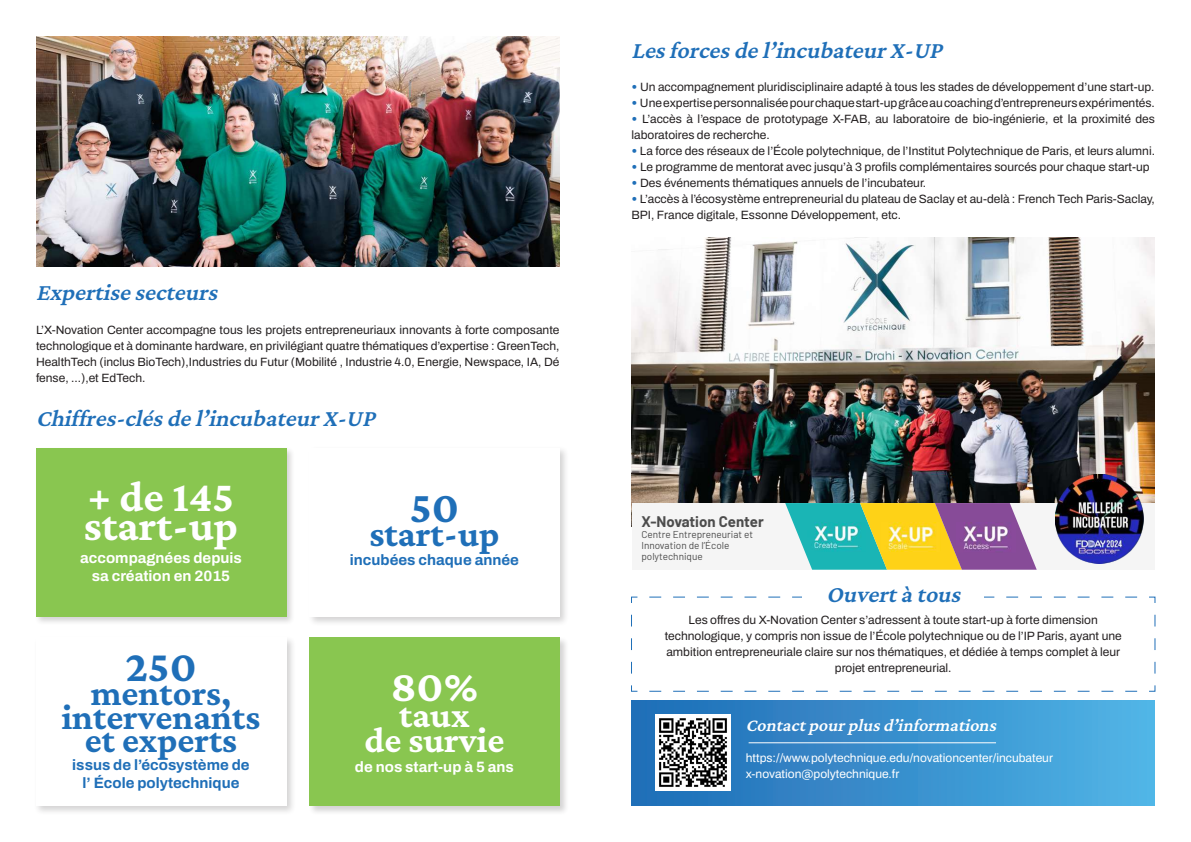
<style>
.page{position:relative;width:1191px;height:842px;background:#fff}
.page>*{position:absolute;margin:0;border:0;box-sizing:border-box;transform-origin:0 0}
.t1{font:45px "Crimson Pro";color:#1f6fb8}
.t2{font:44.5px "Crimson Pro";color:#fff}
.t3{font:44.3px "Crimson Pro";color:#1f6fb8}
.t4{font:43.9px "Crimson Pro";color:#fff}
.t5{font:37px "Crimson Pro";color:#1f6fb8}
.t6{font:36.7px "Crimson Pro";color:#fff}
.t7{font:36.5px "Crimson Pro";color:#1f6fb8}
.t8{font:italic 24px "Crimson Pro";color:#1f6fb8}
.t9{font:italic 18px "Crimson Pro";color:#fff}
.t10{font:700 15px/18px "Archivo";color:#1f6fb8;text-align:center}
.t11{font:700 15px/18px "Archivo";color:#fff;text-align:center}
.t12{font:700 15px "Barlow";color:#4d4d4d}
.t13{font:600 12px/16px "Archivo";color:#231f20}
.t14{font:600 12px/16px "Archivo";color:#fff}
.t15{font:10px/11px "Barlow";color:#4d4d4d}
.s1{color:#1f6fb8}
</style>
<div class="page">
<img style="left:36px;top:36px;width:523px;height:230px">
<img style="left:631px;top:237px;width:523px;height:266px">
<div style="left:631px;top:503px;width:523px;height:67px;background:#f5f5f5"></div>
<svg style="left:785px;top:503px;width:251px;height:67px;background:#9bb188"></svg>
<img style="left:956px;top:523px;width:59px;height:29px">
<img style="left:1055px;top:475px;width:89px;height:88px">
<div style="left:35px;top:446px;width:261px;height:180px;background:#231f20;opacity:.2"></div>
<div style="left:36px;top:448px;width:250px;height:169px;background:#89c650"></div>
<div style="left:34px;top:635px;width:262px;height:181px;background:#231f20;opacity:.2"></div>
<div style="left:36px;top:637px;width:250px;height:169px;background:#fff"></div>
<div style="left:307px;top:446px;width:262px;height:181px;background:#231f20;opacity:.2"></div>
<div style="left:309px;top:448px;width:250px;height:169px;background:#fff"></div>
<div style="left:308px;top:636px;width:261px;height:179px;background:#231f20;opacity:.2"></div>
<div style="left:309px;top:637px;width:250px;height:169px;background:#89c650"></div>
<div style="left:631px;top:701px;width:524px;height:105px;background:linear-gradient(to right,#1f6cb5,#52b4e6)"></div>
<hr style="left:748px;top:742px;width:248px;height:1px;background:#fff">
<svg style="left:631px;top:596px;width:525px;height:96px"></svg>
<div style="left:802px;top:581px;width:182px;height:21px;background:#fff"></div>
<img style="left:655px;top:715px;width:75px;height:75px">
<h3 class="t8" style="left:36px;top:277px;width:189px">Expertisesecteurs</h3>
<p class="t13" style="left:36px;top:321px;width:525px;text-align:justify">L’X-Novation Center accompagne tous les projets entrepreneuriaux innovants à forte composante technologique et à dominante hardware, en privilégiant quatre thématiques d’expertise : GreenTech, HealthTech (inclus BioTech),Industries du Futur (Mobilité , Industrie 4.0, Energie, Newspace, IA, Dé fense, ...),et EdTech.</p>
<h3 class="t8" style="left:36px;top:402px;width:347px">Chiffres-clésdel’incubateurX-UP</h3>
<h3 class="t4" style="left:88px;top:469px;width:148px">+ de 145</h3>
<h3 class="t4" style="left:84px;top:498px;width:156px">start-up</h3>
<p class="t11" style="left:80px;top:548px;width:163px">accompagnées depuis sa création en 2015</p>
<h3 class="t3" style="left:125px;top:639px;width:73px">250</h3>
<h3 class="t7" style="left:91px;top:670px;width:142px">mentors,</h3>
<h3 class="t7" style="left:62px;top:694px;width:200px">intervenants</h3>
<h3 class="t7" style="left:85px;top:717px;width:154px">et experts</h3>
<p class="t10" style="left:72px;top:755px;width:179px">issus de l’écosystème de l’ École polytechnique</p>
<h1 class="t1" style="left:410px;top:479px;width:51px">50</h1>
<h3 class="t5" style="left:369px;top:511px;width:132px">start-up</h3>
<p class="t10" style="left:350px;top:551px;width:171px">incubées chaque année</p>
<h2 class="t2" style="left:391px;top:658px;width:89px">80%</h2>
<h3 class="t6" style="left:399px;top:691px;width:72px">taux</h3>
<h3 class="t6" style="left:364px;top:717px;width:142px">de survie</h3>
<p class="t11" style="left:355px;top:758px;width:160px">de nos start-up à 5 ans</p>
<h3 class="t8" style="left:631px;top:34px;width:318px">Lesforcesdel’incubateurX-UP</h3>
<p class="t13" style="left:631px;top:79px;width:524px"><span class="s1">•</span> Un accompagnement pluridisciplinaire adapté à tous les stades de développement d’une start-up.</p>
<p class="t13" style="left:631px;top:95px;width:525px"><span class="s1">•</span> Une expertise personnalisée pour chaque start-up grâce au coaching d’entrepreneurs expérimentés.</p>
<p class="t13" style="left:631px;top:111px;width:525px"><span class="s1">•</span> L’accès à l’espace de prototypage X-FAB, au laboratoire de bio-ingénierie, et la proximité des laboratoires de recherche.</p>
<p class="t13" style="left:631px;top:143px;width:525px"><span class="s1">•</span> La force des réseaux de l’École polytechnique, de l’Institut Polytechnique de Paris, et leurs alumni.</p>
<p class="t13" style="left:631px;top:159px;width:519px"><span class="s1">•</span> Le programme de mentorat avec jusqu’à 3 profils complémentaires sourcés pour chaque start-up</p>
<p class="t13" style="left:631px;top:175px;width:296px"><span class="s1">•</span> Des événements thématiques annuels de l’incubateur.</p>
<p class="t13" style="left:631px;top:191px;width:525px"><span class="s1">•</span> L’accès à l’écosystème entrepreneurial du plateau de Saclay et au-delà : French Tech Paris-Saclay,<br>BPI, France digitale, Essonne Développement, etc.</p>
<p class="t12" style="left:641px;top:510px;width:124px">X-Novation Center</p>
<p class="t15" style="left:641px;top:528px;width:113px">Centre Entrepreneuriat et<br>Innovation de l’École polytechnique</p>
<h3 class="t8" style="left:826px;top:579px;width:142px">Ouvertàtous</h3>
<p class="t13" style="left:664px;top:612px;width:458px;text-align:center">Les offres du X-Novation Center s’adressent à toute start-up à forte dimension technologique, y compris non issue de l’École polytechnique ou de l’IP Paris, ayant une ambition entrepreneuriale claire sur nos thématiques, et dédiée à temps complet à leur projet entrepreneurial.</p>
<h3 class="t9" style="left:746px;top:714px;width:256px">Contact pourplusd’informations</h3>
<p class="t14" style="left:746px;top:750px;width:309px">https://www.polytechnique.edu/novationcenter/incubateur x-novation@polytechnique.fr</p>
</div>
